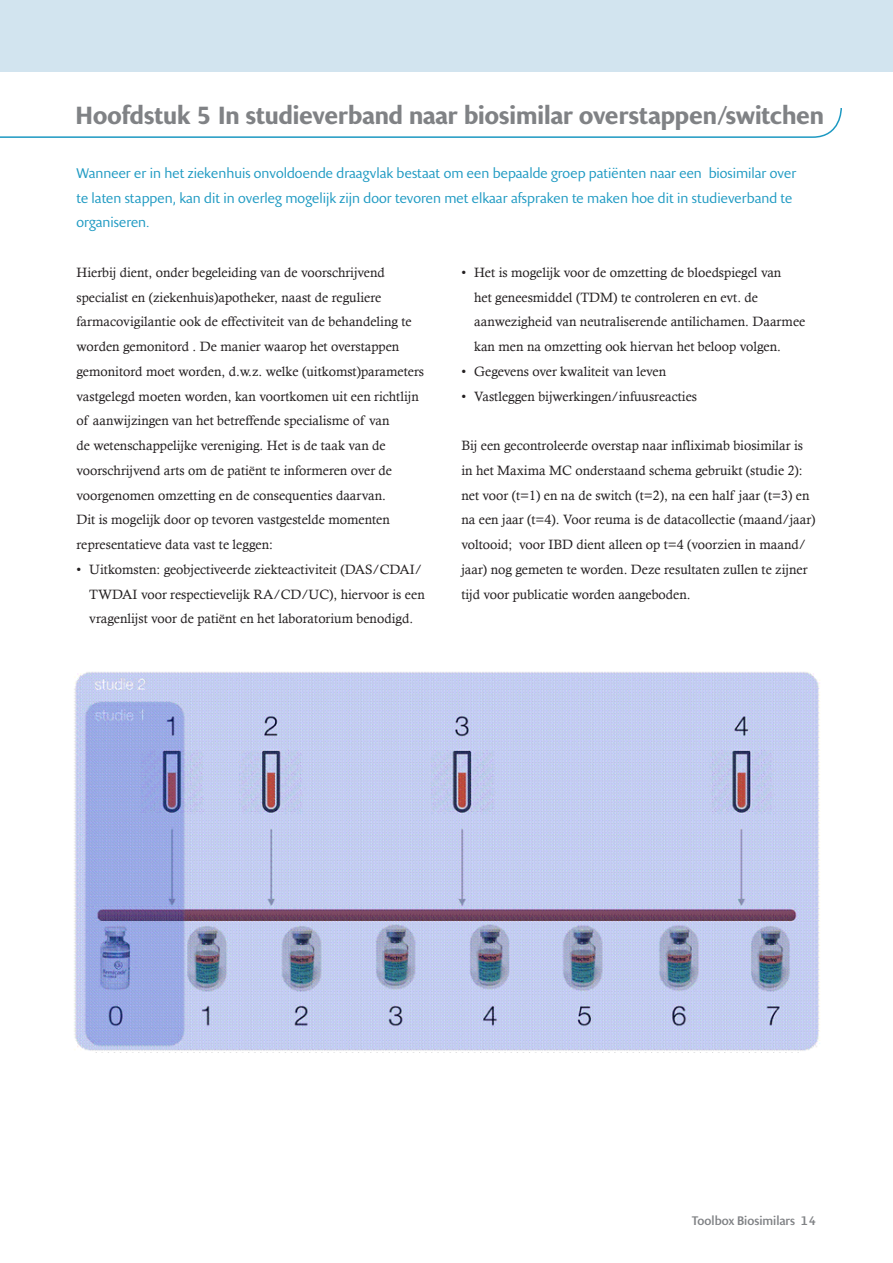
<style>
.page{position:relative;width:893px;height:1263px;background:#fff}
.page>*{position:absolute;margin:0;border:0;box-sizing:border-box;transform-origin:0 0}
.t1{font:700 24px "Presence";color:#808285}
.Tussenkop_a{font:13.5px/24.8px "Calisto";color:#231f20}
.t2{font:13.5px/24.8px "Presence";color:#1d99c2}
.t3{font:500 12px "Presence";color:#808285}
</style>
<div class="page">
<div style="left:0;top:0;width:893px;height:72px;background:#d2e4ef"></div>
<svg style="left:0;top:108px;width:842px;height:30px"></svg>
<img style="left:74px;top:672px;width:746px;height:381px">
<p class="t1" style="left:75px;top:101px;width:750px">Hoofdstuk 5 In studieverband naar biosimilar overstappen/switchen</p>
<p class="t2" style="left:77px;top:161px;width:721px">Wanneer er in het ziekenhuis onvoldoende draagvlak bestaat om een bepaalde groep patiënten naar een biosimilar over te laten stappen, kan dit in overleg mogelijk zijn door tevoren met elkaar afspraken te maken hoe dit in studieverband te organiseren.</p>
<p class="Tussenkop_a" style="left:77px;top:260px;width:349px">Hierbij dient, onder begeleiding van de voorschrijvend specialist en (ziekenhuis)apotheker, naast de reguliere farmacovigilantie ook de effectiviteit van de behandeling te worden gemonitord . De manier waarop het overstappen gemonitord moet worden, d.w.z. welke (uitkomst)parameters vastgelegd moeten worden, kan voortkomen uit een richtlijn of aanwijzingen van het betreffende specialisme of van<br>de wetenschappelijke vereniging. Het is de taak van de voorschrijvend arts om de patiënt te informeren over de voorgenomen omzetting en de consequenties daarvan.</p>
<p class="Tussenkop_a" style="left:77px;top:507px;width:315px">Dit is mogelijk door op tevoren vastgestelde momenten representatieve data vast te leggen:</p>
<p class="Tussenkop_a" style="left:89px;top:557px;width:337px;text-indent:-13px">• Uitkomsten: geobjectiveerde ziekteactiviteit (DAS/CDAI/<br>TWDAI voor respectievelijk RA/CD/UC), hiervoor is een vragenlijst voor de patiënt en het laboratorium benodigd.</p>
<p class="Tussenkop_a" style="left:474px;top:260px;width:333px;text-indent:-13px">• Het is mogelijk voor de omzetting de bloedspiegel van<br>het geneesmiddel (TDM) te controleren en evt. de aanwezigheid van neutraliserende antilichamen. Daarmee kan men na omzetting ook hiervan het beloop volgen.</p>
<p class="Tussenkop_a" style="left:461px;top:359px;width:206px">• Gegevens over kwaliteit van leven</p>
<p class="Tussenkop_a" style="left:461px;top:383px;width:237px">• Vastleggen bijwerkingen/infuusreacties</p>
<p class="Tussenkop_a" style="left:461px;top:433px;width:356px">Bij een gecontroleerde overstap naar infliximab biosimilar is in het Maxima MC onderstaand schema gebruikt (studie 2): net voor (t=1) en na de switch (t=2), na een half jaar (t=3) en na een jaar (t=4). Voor reuma is de datacollectie (maand/jaar) voltooid; voor IBD dient alleen op t=4 (voorzien in maand/ jaar) nog gemeten te worden. Deze resultaten zullen te zijner tijd voor publicatie worden aangeboden.</p>
<p class="t3" style="left:692px;top:1214px;width:126px">Toolbox Biosimilars 14</p>
</div>
